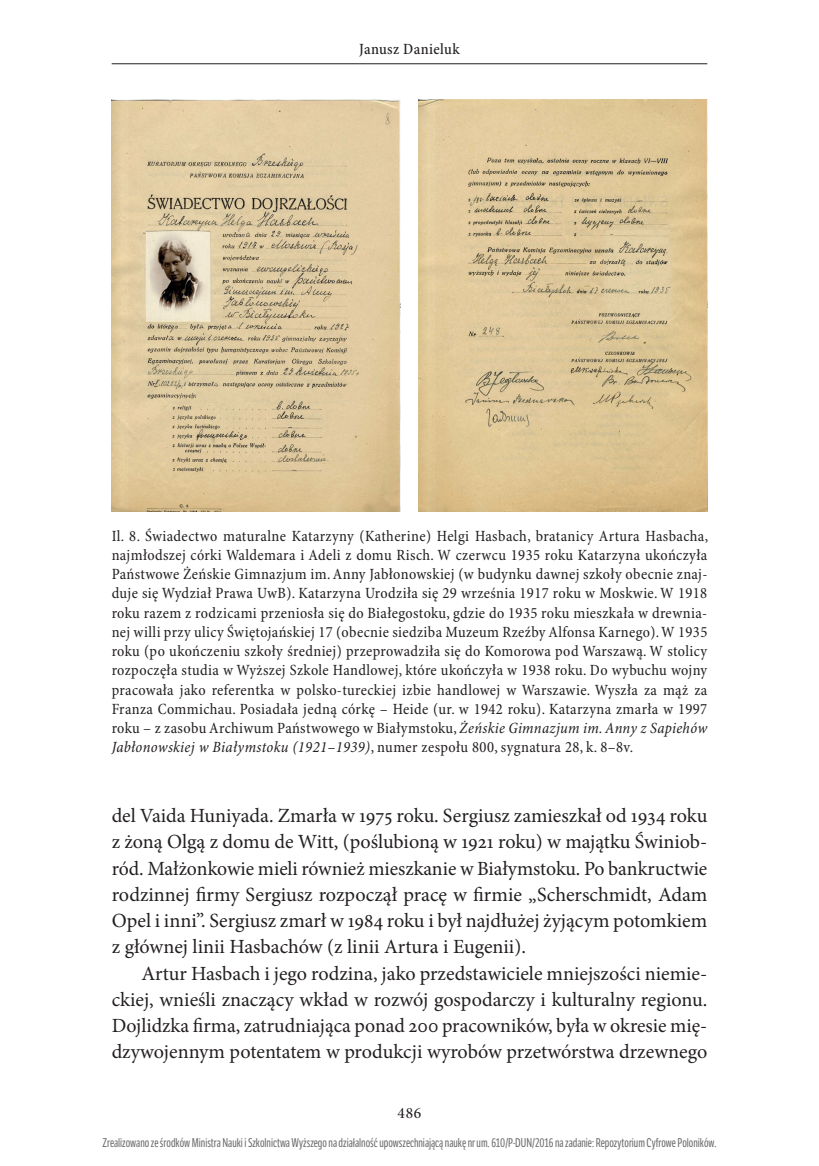
<style>
.page{position:relative;width:819px;height:1166px;background:#fff}
.page>*{position:absolute;margin:0;border:0;box-sizing:border-box;transform-origin:0 0}
.t1{font:20.12px/26.2px "Minion Pro";color:#231f20;text-align:justify}
.t2{font:condensed 15.75px/19.2px "Minion Pro";letter-spacing:.02em;color:#231f20;text-align:justify}
.t3{font:500 condensed 15.75px "Minion Pro";letter-spacing:.02em;color:#231f20}
.t4{font:15.75px "Minion Pro Medium Subh";color:#231f20}
.t5{font:12.25px "LFT Etica Compressed";color:#6b6b6b}
.s1{font-style:italic}
</style>
<div class="page">
<hr style="left:112px;top:63px;width:595px;height:1px;background:#231f20">
<img style="left:112px;top:100px;width:288px;height:412px">
<img style="left:418px;top:100px;width:289px;height:412px">
<p class="t3" style="left:359px;top:39px;width:102px">Janusz Danieluk</p>
<p class="t2" style="left:112px;top:527px;width:598px">Il. 8. Świadectwo maturalne Katarzyny (Katherine) Helgi Hasbach, bratanicy Artura Hasbacha, najmłodszej córki Waldemara i Adeli z domu Risch. W czerwcu 1935 roku Katarzyna ukończyła Państwowe Żeńskie Gimnazjum im. Anny Jabłonowskiej (w budynku dawnej szkoły obecnie znaj&shy;duje się Wydział Prawa UwB). Katarzyna Urodziła się 29 września 1917 roku w Moskwie. W 1918 roku razem z rodzicami przeniosła się do Białegostoku, gdzie do 1935 roku mieszkała w drewnia&shy;nej willi przy ulicy Świętojańskiej 17 (obecnie siedziba Muzeum Rzeźby Alfonsa Karnego). W 1935 roku (po ukończeniu szkoły średniej) przeprowadziła się do Komorowa pod Warszawą. W stolicy rozpoczęła studia w Wyższej Szkole Handlowej, które ukończyła w 1938 roku. Do wybuchu wojny pracowała jako referentka w polsko-tureckiej izbie handlowej w Warszawie. Wyszła za mąż za Franza Commichau. Posiadała jedną córkę – Heide (ur. w 1942 roku). Katarzyna zmarła w 1997 roku – z zasobu Archiwum Państwowego w Białymstoku, <span class="s1">Żeńskie Gimnazjum im. Anny z Sapiehów Jabłonowskiej w Białymstoku (1921–1939)</span>, numer zespołu 800, sygnatura 28, k. 8–8v.</p>
<p class="t1" style="left:112px;top:802px;width:597px">del Vaida Huniyada. Zmarła w 1975 roku. Sergiusz zamieszkał od 1934 roku z żoną Olgą z domu de Witt, (poślubioną w 1921 roku) w majątku Świniob&shy;ród. Małżonkowie mieli również mieszkanie w Białymstoku. Po bankructwie rodzinnej firmy Sergiusz rozpoczął pracę w firmie „Scherschmidt, Adam Opel i inni”. Sergiusz zmarł w 1984 roku i był najdłużej żyjącym potomkiem z głównej linii Hasbachów (z linii Artura i Eugenii).</p>
<p class="t1" style="left:112px;top:960px;width:597px;text-indent:30px">Artur Hasbach i jego rodzina, jako przedstawiciele mniejszości niemie&shy;ckiej, wnieśli znaczący wkład w rozwój gospodarczy i kulturalny regionu.<br>Dojlidzka firma, zatrudniająca ponad 200 pracowników, była w okresie mię&shy;dzywojennym potentatem w produkcji wyrobów przetwórstwa drzewnego</p>
<p class="t4" style="left:397px;top:1104px;width:25px">486</p>
<p class="t5" style="left:102px;top:1136px;width:615px">Zrealizowano ze środków Ministra Nauki i Szkolnictwa Wyższego na działalność upowszechniającą naukę nr um. 610/P-DUN/2016 na zadanie: Repozytorium Cyfrowe Poloników.</p>
</div>
